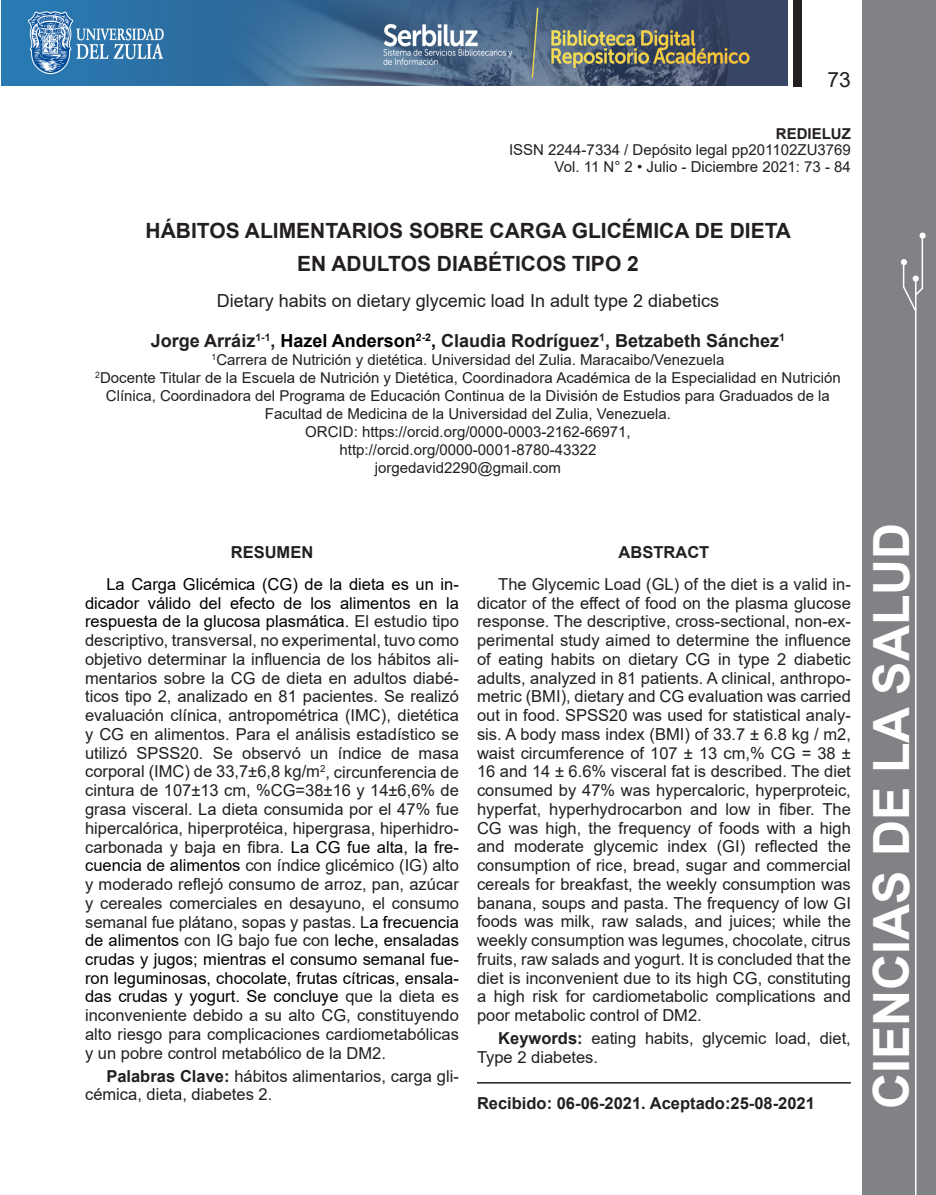
<style>
.page{position:relative;width:936px;height:1195px;background:#fff}
.page>*{position:absolute;margin:0;border:0;box-sizing:border-box;transform-origin:0 0}
.t1{font:700 49.95px "Arial";color:#fff}
.art-titulo-esp{font:700 21px/33px "Arial";color:#231f20;text-align:center}
.t2{font:21px "Arial";color:#231f20}
.art-autor{font:700 18px "Arial";color:#231f20}
.art-titulo-eng{font:18px "Arial";color:#231f20}
.art-contenido{font:16.5px/18.8px "Arial";color:#231f20;text-align:justify}
.art-consignacion{font:700 16.5px "Arial";color:#231f20}
.art-titulo-resumen{font:700 16.5px "Arial";color:#231f20}
.art-desc{font:15px/18px "Arial";color:#231f20;text-align:center}
.t3{font:700 15px "Arial";color:#231f20}
.s1{color:#000}
.s2{color:#201f1e}
.s3{font-weight:700}
</style>
<div class="page">
<div style="left:793px;top:0;width:8px;height:87px;background:#231f20"></div>
<div style="left:862px;top:0;width:73px;height:1195px;background:#808285"></div>
<hr style="left:914px;top:281px;width:2px;height:914px;background:#fff">
<div style="left:919px;top:232px;width:6px;height:7px;background:#fff;border-radius:50%"></div>
<svg style="left:900px;top:234px;width:23px;height:79px"></svg>
<hr style="left:477px;top:1082px;width:373px;height:1px;background:#231f20">
<img style="left:1px;top:0;width:786px;height:85px">
<p class="t2" style="left:827px;top:65px;width:25px">73</p>
<p class="t3" style="left:775px;top:123px;width:76px">REDIELUZ</p>
<p class="art-desc" style="left:509px;top:141px;width:343px">ISSN 2244-7334 / Depósito legal pp201102ZU3769</p>
<p class="art-desc" style="left:554px;top:157px;width:298px">Vol. 11 N° 2 • Julio - Diciembre 2021: 73 - 84</p>
<p class="art-titulo-esp" style="left:146px;top:215px;width:647px">HÁBITOS ALIMENTARIOS SOBRE CARGA GLICÉMICA DE DIETA<br>EN ADULTOS DIABÉTICOS TIPO 2</p>
<p class="art-titulo-eng" style="left:217px;top:288px;width:504px">Dietary habits on dietary glycemic load In adult type 2 diabetics</p>
<p class="art-autor" style="left:151px;top:328px;width:635px">Jorge Arráiz<sup>1-1</sup>, <span class="s1">Hazel Anderson</span><sup>2-2</sup><span class="s1">,</span> Claudia Rodríguez<sup>1</sup>, Betzabeth Sánchez<sup>1</sup></p>
<p class="art-desc" style="left:211px;top:351px;width:514px"><sup>1</sup>Carrera de Nutrición y dietética. Universidad del Zulia. Maracaibo/Venezuela</p>
<p class="art-desc" style="left:95px;top:369px;width:747px"><sup>2</sup>Docente Titular de la Escuela de Nutrición y Dietética, Coordinadora Académica de la Especialidad en Nutrición<br>Clínica, Coordinadora del Programa de Educación Continua de la División de Estudios para Graduados de la<br>Facultad de Medicina de la Universidad del Zulia, Venezuela.</p>
<p class="art-desc" style="left:305px;top:423px;width:327px"><span class="s2">ORCID:</span> https://orcid.org/0000-0003-2162-66971<span class="s2">,</span></p>
<p class="art-desc" style="left:339px;top:441px;width:258px">http://orcid.org/0000-0001-8780-4332<span class="s2">2</span></p>
<p class="art-desc" style="left:375px;top:459px;width:188px">jorgedavid2290@gmail.com</p>
<p class="art-titulo-resumen" style="left:231px;top:541px;width:84px">RESUMEN</p>
<p class="art-contenido" style="left:85px;top:575px;width:375px;text-indent:21px"><span class="s1">La Carga Glicémica (CG) de la dieta es un in&shy;dicador válido del efecto de los alimentos en la respuesta de la glucosa plasmática.</span> El estudio tipo descriptivo, transversal, no experimental, tuvo como objetivo determinar la influencia de los hábitos ali&shy;mentarios sobre la CG de dieta en adultos diabé&shy;ticos tipo 2, analizado en 81 pacientes. Se realizó evaluación clínica, antropométrica (IMC), dietética y CG en alimentos. Para el análisis estadístico se utilizó SPSS20. Se observó un índice de masa corporal (IMC) de 33,7±6,8 kg/m<sup>2</sup>, circunferencia de cintura de 107±13 cm, %CG=38±16 y 14±6,6% de grasa visceral. La dieta consumida por el 47% fue hipercalórica, hiperprotéica, hipergrasa, hiperhidro&shy;carbonada y baja en fibra. <span class="s1">La CG fue alta, la fre&shy;cuencia de alimentos</span> con índice glicémico (IG) alto y moderado reflejó consumo de arroz, pan, azúcar y cereales comerciales en desayuno, el consumo semanal fue plátano, sopas y pastas. L<span class="s1">a frecuencia de alimentos</span> con IG bajo fue con <span class="s1">leche, ensaladas crudas y jugos; mientras el consumo semanal fue&shy;ron leguminosas, chocolate, frutas cítricas, ensala&shy;das crudas y yogurt. Se concluye</span> que la dieta es inconveniente debido a su alto CG, constituyendo alto riesgo para complicaciones cardiometabólicas y un pobre control metabólico de la DM2.</p>
<p class="art-contenido" style="left:85px;top:1066px;width:375px;text-indent:21px"><span class="s3">Palabras Clave:</span> hábitos alimentarios, carga gli&shy;cémica, dieta, diabetes 2.</p>
<p class="art-titulo-resumen" style="left:618px;top:541px;width:92px">ABSTRACT</p>
<p class="art-contenido" style="left:477px;top:575px;width:375px;text-indent:21px">The Glycemic Load (GL) of the diet is a valid in&shy;dicator of the effect of food on the plasma glucose response. The descriptive, cross-sectional, non-ex&shy;perimental study aimed to determine the influence of eating habits on dietary CG in type 2 diabetic adults, analyzed in 81 patients. A clinical, anthropo&shy;metric (BMI), dietary and CG evaluation was carried out in food. SPSS20 was used for statistical analy&shy;sis. A body mass index (BMI) of 33.7 ± 6.8 kg / m2, waist circumference of 107 ± 13 cm,% CG = 38 ± 16 and 14 ± 6.6% visceral fat is described. The diet consumed by 47% was hypercaloric, hyperproteic, hyperfat, hyperhydrocarbon and low in fiber. The CG was high, the frequency of foods with a high and moderate glycemic index (GI) reflected the consumption of rice, bread, sugar and commercial cereals for breakfast, the weekly consumption was banana, soups and pasta. The frequency of low GI foods was milk, raw salads, and juices; while the weekly consumption was legumes, chocolate, citrus fruits, raw salads and yogurt. It is concluded that the diet is inconvenient due to its high CG, constituting a high risk for cardiometabolic complications and poor metabolic control of DM2.</p>
<p class="art-contenido" style="left:477px;top:1029px;width:375px;text-indent:21px"><span class="s3">Keywords:</span> eating habits, glycemic load, diet,<br>Type 2 diabetes.</p>
<p class="art-consignacion" style="left:477px;top:1091px;width:339px">Recibido: 06-06-2021. Aceptado:25-08-2021</p>
<p class="t1" style="left:856px;top:1109px;width:588px;rotate:-90deg">CIENCIAS DE LA SALUD</p>
</div>
